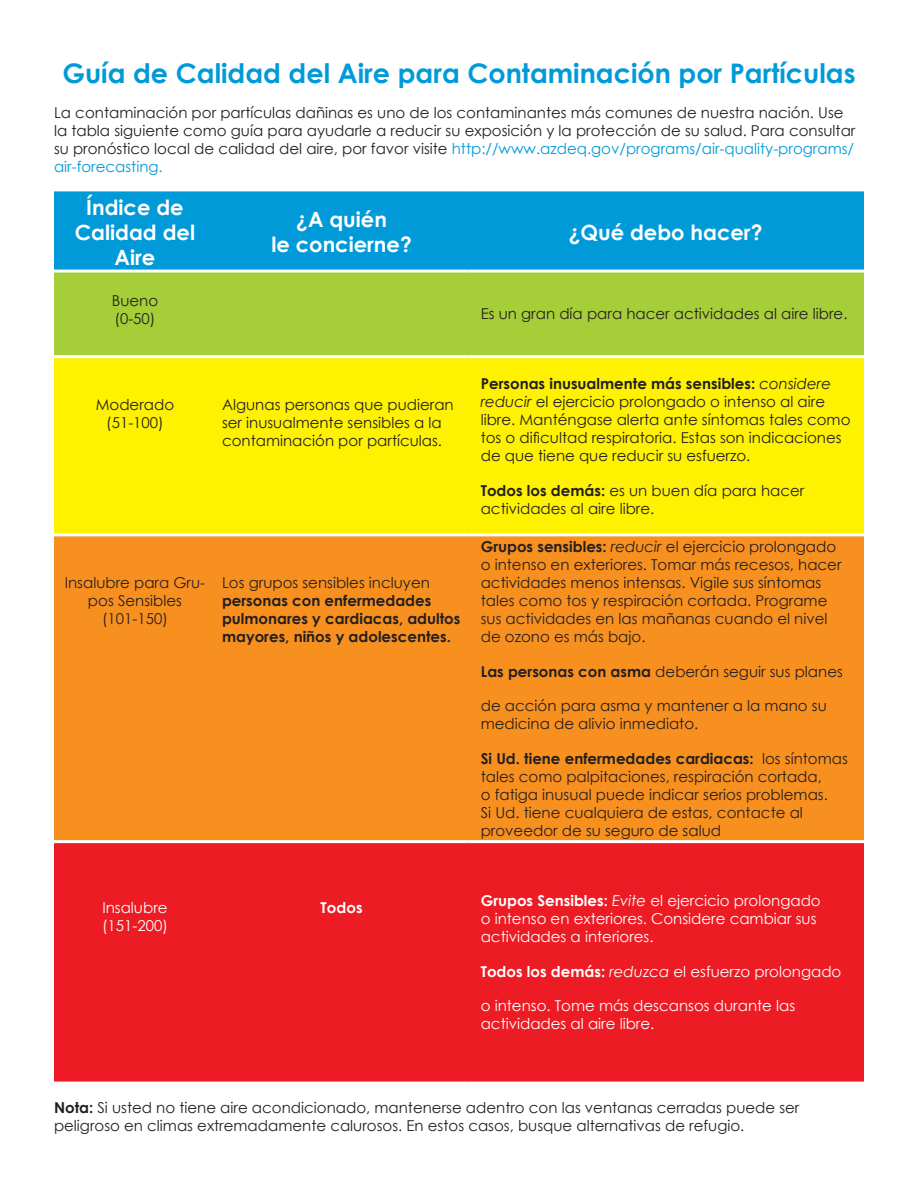
<style>
.page{position:relative;width:918px;height:1188px;background:#fff}
.page>*{position:absolute;margin:0;border:0;box-sizing:border-box;transform-origin:0 0}
.t1{font:700 27px "Century Gothic";color:#009ad9}
.t2{font:700 21px/25.2px "Century Gothic";color:#fff;text-align:center}
.t3{font:15px/18px "Century Gothic";color:#231f20}
.t4{font:15px/18px "Century Gothic";color:#fff}
.t5{font:700 15px/18px "Century Gothic";color:#231f20}
.t6{font:700 15px "Century Gothic";color:#fff}
.s1{color:#009ad9}
.s2{font-weight:700}
.s3{font-style:italic}
</style>
<div class="page">
<div style="left:54px;top:194px;width:810px;height:76px;background:#009ad9"></div>
<div style="left:54px;top:273px;width:810px;height:82px;background:#a6ce39"></div>
<div style="left:54px;top:358px;width:810px;height:175px;background:#fef200"></div>
<div style="left:54px;top:536px;width:810px;height:304px;background:#f8901f"></div>
<div style="left:54px;top:843px;width:810px;height:239px;background:#ed1b24"></div>
<hr style="left:54px;top:191px;width:162px;height:3px;background:#009ad9">
<hr style="left:216px;top:191px;width:251px;height:3px;background:#009ad9">
<hr style="left:467px;top:191px;width:397px;height:3px;background:#009ad9">
<p class="t1" style="left:62px;top:53px;width:795px">Guía de Calidad del Aire para Contaminación por Partículas</p>
<p class="t3" style="left:54px;top:103px;width:803px">La contaminación por partículas dañinas es uno de los contaminantes más comunes de nuestra nación. Use la tabla siguiente como guía para ayudarle a reducir su exposición y la protección de su salud. Para consultar su pronóstico local de calidad del aire, por favor visite <span class="s1">http://www.azdeq.gov/programs/air-quality-programs/ air-forecasting.</span></p>
<p class="t2" style="left:86px;top:193px;width:99px">Índice de</p>
<p class="t2" style="left:75px;top:219px;width:122px">Calidad del<br>Aire</p>
<p class="t2" style="left:296px;top:206px;width:92px">¿A quién</p>
<p class="t2" style="left:271px;top:231px;width:142px">le concierne?</p>
<p class="t2" style="left:569px;top:219px;width:195px">¿Qué debo hacer?</p>
<p class="t3" style="left:112px;top:292px;width:48px">Bueno</p>
<p class="t3" style="left:115px;top:310px;width:42px">(0-50)</p>
<p class="t3" style="left:481px;top:305px;width:368px">Es un gran día para hacer actividades al aire libre.</p>
<p class="t3" style="left:96px;top:395px;width:80px">Moderado</p>
<p class="t3" style="left:106px;top:413px;width:59px">(51-100)</p>
<p class="t3" style="left:222px;top:395px;width:233px">Algunas personas que pudieran ser inusualmente sensibles a la contaminación por partículas.</p>
<p class="t3" style="left:65px;top:574px;width:142px;text-align:center">Insalubre para Gru&shy;pos Sensibles</p>
<p class="t3" style="left:102px;top:610px;width:67px">(101-150)</p>
<p class="t3" style="left:222px;top:574px;width:209px">Los grupos sensibles incluyen</p>
<p class="t5" style="left:222px;top:591px;width:240px">personas con enfermedades pulmonares y cardiacas, adultos mayores, niños y adolescentes.</p>
<p class="t3" style="left:481px;top:375px;width:371px"><span class="s2">Personas inusualmente más sensibles:</span> <span class="s3">considere reducir</span> el ejercicio prolongado o intenso al aire libre. Manténgase alerta ante síntomas tales como tos o dificultad respiratoria. Estas son indicaciones de que tiene que reducir su esfuerzo.</p>
<p class="t3" style="left:481px;top:481px;width:325px"><span class="s2">Todos los demás:</span> es un buen día para hacer actividades al aire libre.</p>
<p class="t3" style="left:481px;top:538px;width:362px"><span class="s2">Grupos sensibles:</span> <span class="s3">reducir</span> el ejercicio prolongado o intenso en exteriores. Tomar más recesos, hacer actividades menos intensas. Vigile sus síntomas tales como tos y respiración cortada. Programe sus actividades en las mañanas cuando el nivel de ozono es más bajo.</p>
<p class="t3" style="left:481px;top:662px;width:364px"><span class="s2">Las personas con asma</span> deberán seguir sus planes</p>
<p class="t3" style="left:481px;top:697px;width:348px">de acción para asma y mantener a la mano su medicina de alivio inmediato.</p>
<p class="t3" style="left:481px;top:749px;width:369px"><span class="s2">Si Ud. tiene enfermedades cardiacas:</span> los síntomas tales como palpitaciones, respiración cortada,<br>o fatiga inusual puede indicar serios problemas.<br>Si Ud. tiene cualquiera de estas, contacte al proveedor de su seguro de salud</p>
<p class="t4" style="left:102px;top:898px;width:67px">Insalubre</p>
<p class="t4" style="left:102px;top:916px;width:67px">(151-200)</p>
<p class="t6" style="left:321px;top:896px;width:43px">Todos</p>
<p class="t4" style="left:481px;top:892px;width:342px"><span class="s2">Grupos Sensibles:</span> <span class="s3">Evite</span> el ejercicio prolongado o intenso en exteriores. Considere cambiar sus actividades a interiores.</p>
<p class="t4" style="left:481px;top:962px;width:362px"><span class="s2">Todos los demás:</span> <span class="s3">reduzca</span> el esfuerzo prolongado</p>
<p class="t4" style="left:481px;top:997px;width:316px">o intenso. Tome más descansos durante las actividades al aire libre.</p>
<p class="t3" style="left:54px;top:1098px;width:747px"><span class="s2">Nota:</span> Si usted no tiene aire acondicionado, mantenerse adentro con las ventanas cerradas puede ser peligroso en climas extremadamente calurosos. En estos casos, busque alternativas de refugio.</p>
</div>
